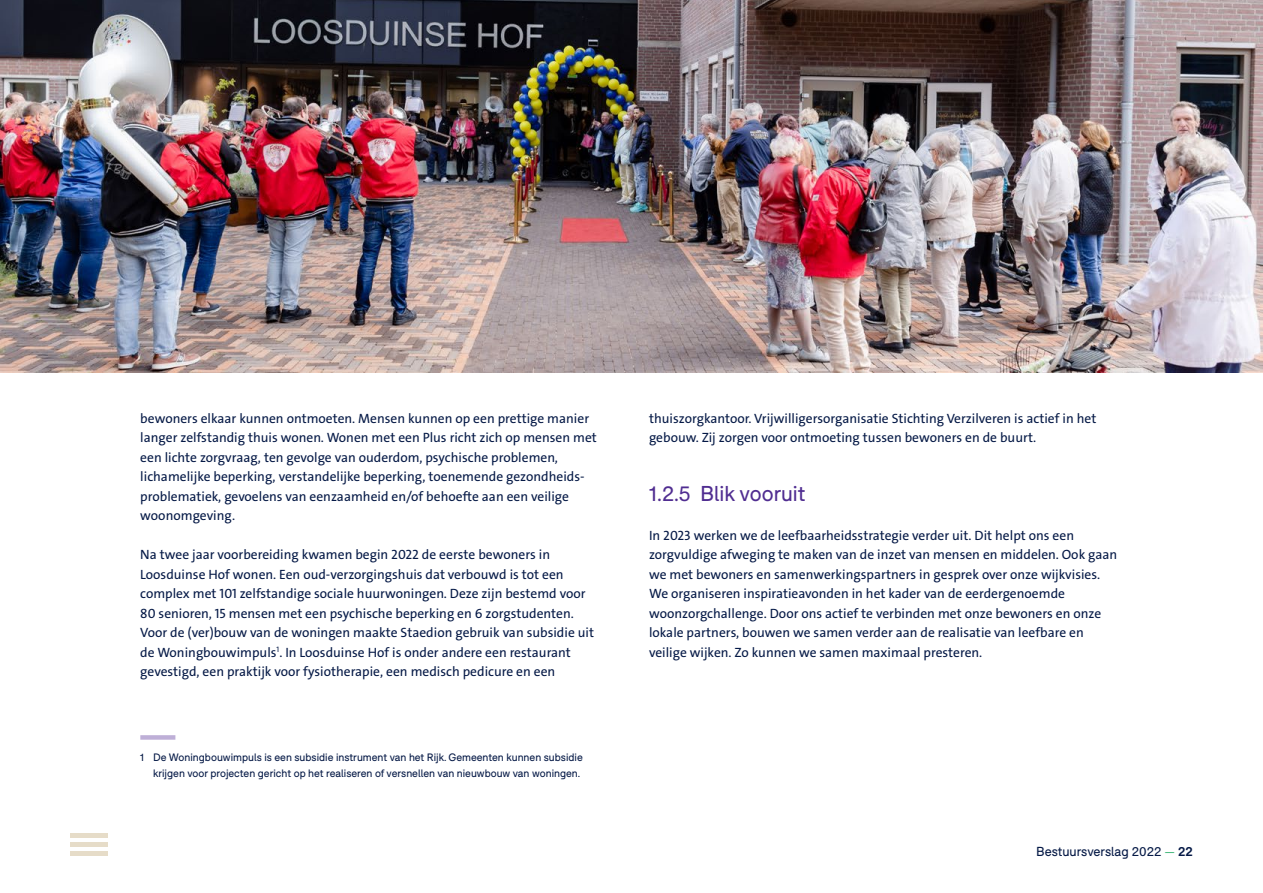
<style>
.page{position:relative;width:1263px;height:893px;background:#fff}
.page>*{position:absolute;margin:0;border:0;box-sizing:border-box;transform-origin:0 0}
.Subparagraafkop{font:21px "F37 Bolton";color:#502d91}
.Broodtekst{font:13.5px/19.5px "The Sans LP5 Plain";color:#051946}
.t1{font:12.75px "F37 Bolton";color:#051946}
.Voetnoot{font:10.5px/16.5px "F37 Bolton";color:#051946;text-align:right}
.s1{color:#46b97d}
.s2{font-weight:700}
</style>
<div class="page">
<img style="left:0;top:0;width:1263px;height:372px">
<div style="left:140px;top:735px;width:35px;height:5px;background:#beafd7"></div>
<div style="left:70px;top:833px;width:37px;height:5px;background:#e6dcc8"></div>
<div style="left:70px;top:842px;width:37px;height:5px;background:#e6dcc8"></div>
<div style="left:70px;top:851px;width:37px;height:5px;background:#e6dcc8"></div>
<p class="Broodtekst" style="left:140px;top:408px;width:458px">bewoners elkaar kunnen ontmoeten. Mensen kunnen op een prettige manier langer zelfstandig thuis wonen. Wonen met een Plus richt zich op mensen met een lichte zorgvraag, ten gevolge van ouderdom, psychische problemen, lichamelijke beperking, verstandelijke beperking, toenemende gezondheids&shy;problematiek, gevoelens van eenzaamheid en/of behoefte aan een veilige woonomgeving.</p>
<p class="Broodtekst" style="left:140px;top:545px;width:455px">Na twee jaar voorbereiding kwamen begin 2022 de eerste bewoners in Loosduinse Hof wonen. Een oud-verzorgingshuis dat verbouwd is tot een complex met 101 zelfstandige sociale huurwoningen. Deze zijn bestemd voor 80 senioren, 15 mensen met een psychische beperking en 6 zorgstudenten.<br>Voor de (ver)bouw van de woningen maakte Staedion gebruik van subsidie uit de Woningbouwimpuls<sup>1</sup>. In Loosduinse Hof is onder andere een restaurant gevestigd, een praktijk voor fysiotherapie, een medisch pedicure en een</p>
<p class="Voetnoot" style="left:140px;top:749px;width:444px">1 De Woningbouwimpuls is een subsidie instrument van het Rijk. Gemeenten kunnen subsidie krijgen voor projecten gericht op het realiseren of versnellen van nieuwbouw van woningen.</p>
<p class="Broodtekst" style="left:649px;top:408px;width:449px">thuiszorgkantoor. Vrijwilligersorganisatie Stichting Verzilveren is actief in het gebouw. Zij zorgen voor ontmoeting tussen bewoners en de buurt.</p>
<p class="Subparagraafkop" style="left:649px;top:481px;width:158px">1.2.5 Blik vooruit</p>
<p class="Broodtekst" style="left:649px;top:525px;width:470px">In 2023 werken we de leefbaarheidsstrategie verder uit. Dit helpt ons een zorgvuldige afweging te maken van de inzet van mensen en middelen. Ook gaan we met bewoners en samenwerkingspartners in gesprek over onze wijkvisies.<br>We organiseren inspiratieavonden in het kader van de eerdergenoemde woonzorgchallenge. Door ons actief te verbinden met onze bewoners en onze lokale partners, bouwen we samen verder aan de realisatie van leefbare en veilige wijken. Zo kunnen we samen maximaal presteren.</p>
<p class="t1" style="left:1036px;top:843px;width:158px">Bestuursverslag 2022 <span class="s1">—</span> <span class="s2">22</span></p>
</div>
